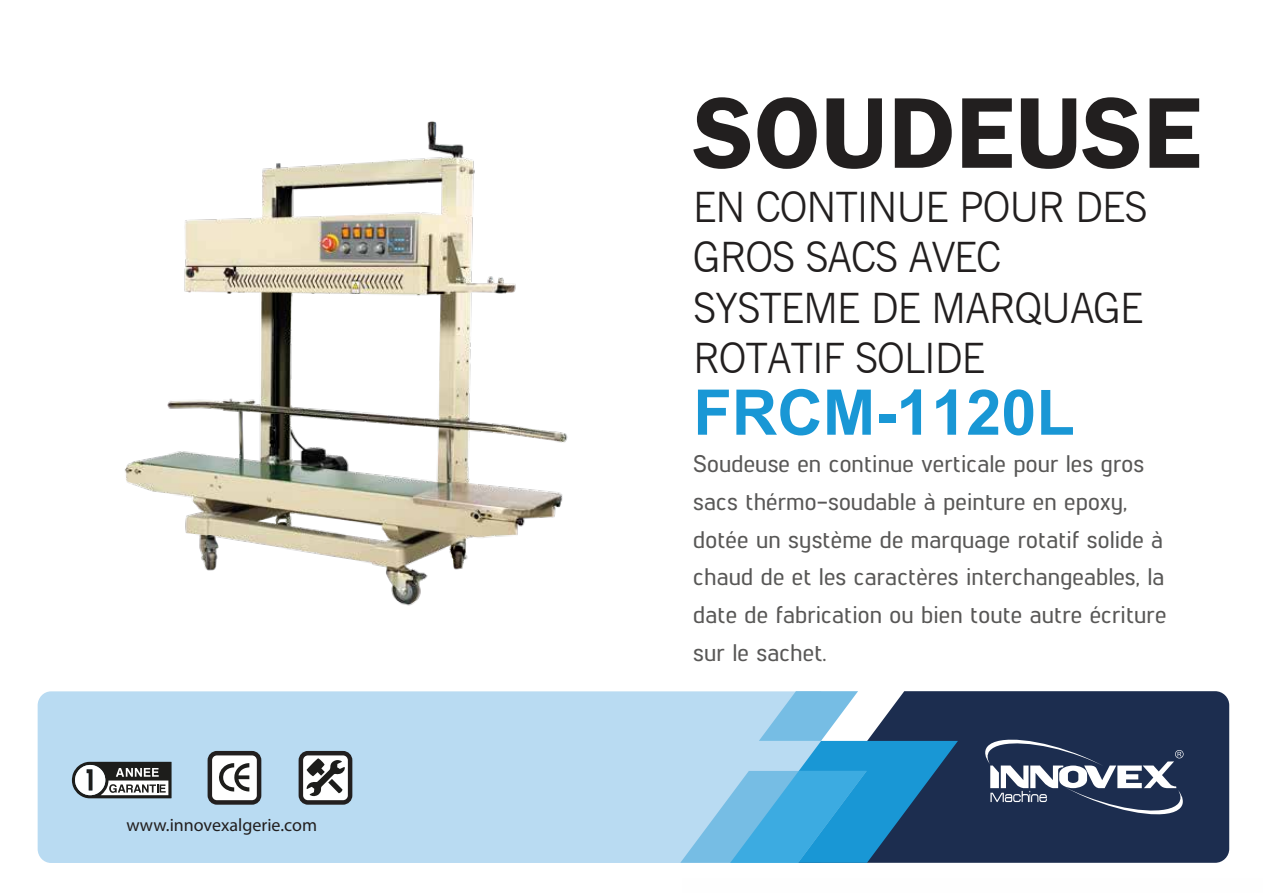
<style>
.page{position:relative;width:1263px;height:893px;background:#fff}
.page>*{position:absolute;margin:0;border:0;box-sizing:border-box;transform-origin:0 0}
.t1{font:600 104.1px "Franklin Gothic";color:#221f1f}
.t2{font:700 63px "Arial";color:#1997d5}
.t3{font:300 42px/50.4px "News Gothic BT";letter-spacing:-.025em;color:#221f1f}
.t4{font:500 24px/37.8px "Lintel";letter-spacing:.005em;color:#585756}
.t5{font:18px "Myriad Pro";color:#221f1f}
</style>
<div class="page">
<div style="left:38px;top:691px;width:642px;height:172px;background:#b9dbf2"></div>
<div style="left:958px;top:691px;width:271px;height:172px;background:#1c2d4f"></div>
<svg style="left:983px;top:734px;width:201px;height:86px"></svg>
<svg style="left:680px;top:691px;width:278px;height:172px;background:#60a1c8"></svg>
<svg style="left:72px;top:762px;width:100px;height:36px"></svg>
<svg style="left:208px;top:751px;width:53px;height:54px"></svg>
<svg style="left:299px;top:751px;width:53px;height:54px"></svg>
<img style="left:125px;top:121px;width:443px;height:485px">
<p class="t5" style="left:126px;top:816px;width:192px">www.innovexalgerie.com</p>
<h1 class="t1" style="left:693px;top:69px;width:510px">SOUDEUSE</h1>
<h3 class="t3" style="left:693px;top:182px;width:456px">EN CONTINUE POUR DES<br>GROS SACS AVEC<br>SYSTEME DE MARQUAGE<br>ROTATIF SOLIDE</h3>
<h2 class="t2" style="left:693px;top:368px;width:383px">FRCM-1120L</h2>
<p class="t4" style="left:693px;top:443px;width:475px">Soudeuse en continue verticale pour les gros sacs thérmo-soudable à peinture en epoxy, dotée un système de marquage rotatif solide à chaud de et les caractères interchangeables, la date de fabrication ou bien toute autre écriture sur le sachet.</p>
</div>
